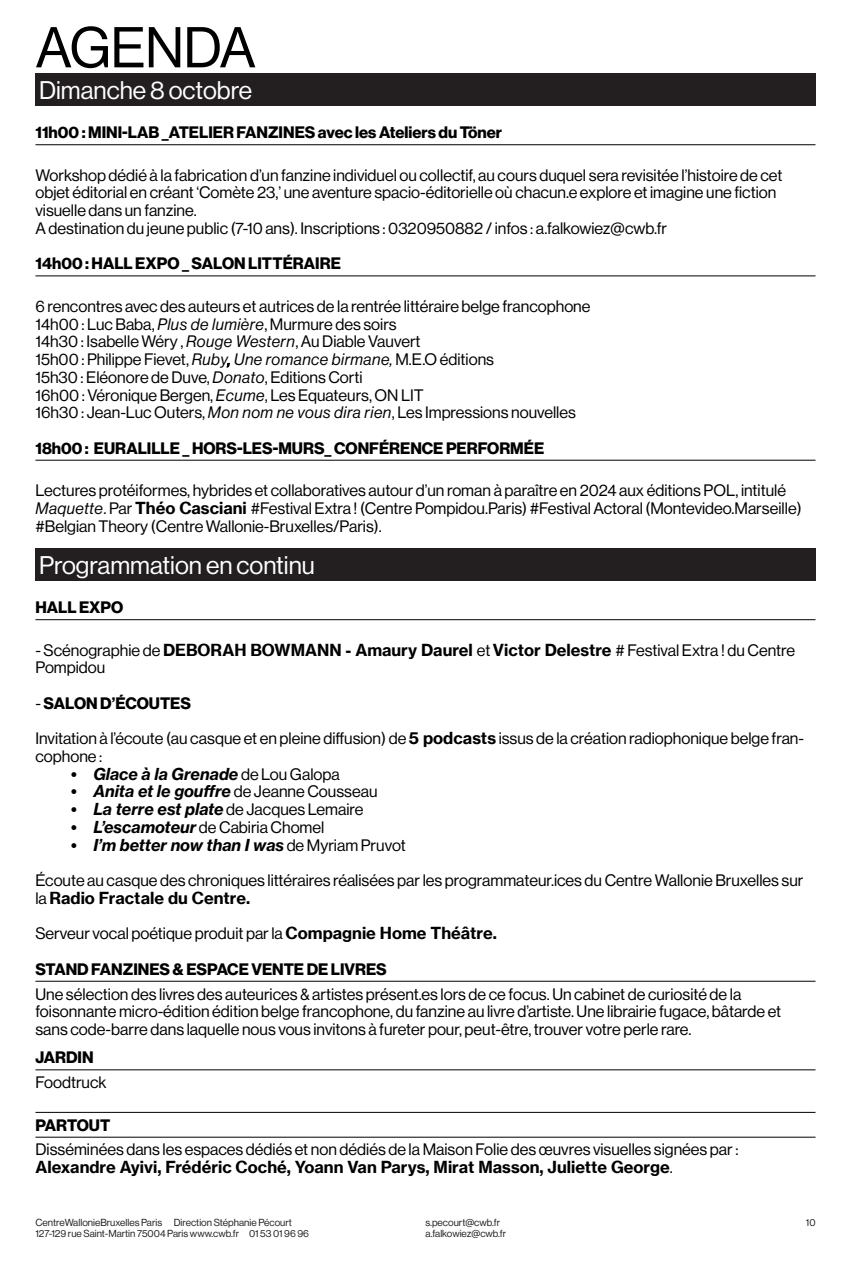
<style>
.page{position:relative;width:851px;height:1276px;background:#fff}
.page>*{position:absolute;margin:0;border:0;box-sizing:border-box;transform-origin:0 0}
.L___Filet{font:56.25px "Neue Haas Display";letter-spacing:-.01em;color:#000001}
.S___Bandeau_Noir{font:25px "Neue Haas Display";color:#fff}
.S{font:16.25px/17.8px "Neue Haas Display";color:#000001}
.S___Filet{font:700 16.25px "Neue Haas Display";color:#000001}
.t1{font:16.25px "N Haas Grotesk TX Pro 76 Bd It";color:#000001}
.S-2{font:700 16.25px "Neue Haas Display";color:#000001}
.t2{font:10px "Neue Haas Display";color:#231f20}
.s1{font-style:italic;color:#fff}
.s2{font-style:italic}
.s3{font-family:"N Haas Grotesk TX Pro 75 Bd"}
.s4{font-weight:400}
.s5{font-family:"Neue Haas Display"}
.s6{font-family:"N Haas Grotesk TX Pro 76 Bd It"}
</style>
<div class="page">
<div style="left:35px;top:73px;width:780px;height:33px;background:#231f20"></div>
<hr style="left:35px;top:144px;width:780px;height:1px;background:#000001">
<hr style="left:35px;top:275px;width:780px;height:1px;background:#000001">
<hr style="left:35px;top:460px;width:780px;height:1px;background:#000001">
<div style="left:35px;top:548px;width:780px;height:33px;background:#231f20"></div>
<hr style="left:35px;top:619px;width:780px;height:1px;background:#000001">
<hr style="left:35px;top:981px;width:780px;height:1px;background:#000001">
<hr style="left:35px;top:1069px;width:780px;height:1px;background:#000001">
<hr style="left:35px;top:1112px;width:780px;height:1px;background:#000001">
<hr style="left:35px;top:1137px;width:780px;height:1px;background:#000001">
<p class="L___Filet" style="left:35px;top:16px;width:222px">AGENDA</p>
<p class="S___Bandeau_Noir" style="left:39px;top:76px;width:214px">Dimanche 8 octobre</p>
<p class="S___Filet" style="left:35px;top:123px;width:468px">11h00 : MINI-LAB _ATELIER FANZINES avec les Ateliers du Töner</p>
<p class="S" style="left:35px;top:166px;width:748px">Workshop dédié à la fabrication d’un fanzine individuel ou collectif, au cours duquel sera revisitée l’histoire de cet objet éditorial en créant ‘Comète 23,’ une aventure spacio-éditorielle où chacun.e explore et imagine une fiction visuelle dans un fanzine.</p>
<p class="S" style="left:35px;top:219px;width:633px">A destination du jeune public (7-10 ans). Inscriptions : 0320950882 / infos : a.falkowiez@cwb.fr</p>
<p class="S___Filet" style="left:35px;top:254px;width:307px">14h00 : HALL EXPO _ SALON LITTÉRAIRE</p>
<p class="S" style="left:35px;top:297px;width:556px">6 rencontres avec des auteurs et autrices de la rentrée littéraire belge francophone</p>
<p class="S" style="left:35px;top:315px;width:363px">14h00 : Luc Baba, <span class="s1">Plus de lumière</span>, Murmure des soirs</p>
<p class="S" style="left:35px;top:333px;width:386px">14h30 : Isabelle Wéry , <span class="s1">Rouge Western</span>, Au Diable Vauvert</p>
<p class="S" style="left:35px;top:350px;width:460px">15h00 : Philippe Fievet, <span class="s1">Ruby</span><span class="s2">,</span> <span class="s1">Une romance birmane</span><span class="s2">,</span> M.E.O éditions</p>
<p class="S" style="left:35px;top:368px;width:328px">15h30 : Eléonore de Duve, <span class="s1">Donato</span>, Editions Corti</p>
<p class="S" style="left:35px;top:386px;width:390px">16h00 : Véronique Bergen, <span class="s1">Ecume</span>, Les Equateurs, ON LIT</p>
<p class="S" style="left:35px;top:404px;width:542px">16h30 : Jean-Luc Outers, <span class="s1">Mon nom ne vous dira rien</span>, Les Impressions nouvelles</p>
<p class="S___Filet" style="left:35px;top:438px;width:510px">18h00 : EURALILLE _ HORS-LES-MURS_ CONFÉRENCE PERFORMÉE</p>
<p class="S" style="left:35px;top:482px;width:767px">Lectures protéiformes, hybrides et collaboratives autour d’un roman à paraître en 2024 aux éditions POL, intitulé<br><span class="s1">Maquette</span>. Par <span class="s3">Théo Casciani</span> #Festival Extra ! (Centre Pompidou.Paris) #Festival Actoral (Montevideo.Marseille) #Belgian Theory (Centre Wallonie-Bruxelles/Paris).</p>
<p class="S___Bandeau_Noir" style="left:39px;top:551px;width:277px">Programmation en continu</p>
<p class="S___Filet" style="left:35px;top:598px;width:89px">HALL EXPO</p>
<p class="S" style="left:35px;top:641px;width:761px">- Scénographie de <span class="s3">DEBORAH BOWMANN - Amaury Daurel</span> et <span class="s3">Victor Delestre</span> # Festival Extra ! du Centre<br>Pompidou</p>
<p class="S-2" style="left:35px;top:693px;width:157px"><span class="s4">-</span> SALON D’ÉCOUTES</p>
<p class="S" style="left:35px;top:730px;width:770px">Invitation à l’écoute (au casque et en pleine diffusion) de <span class="s3">5 podcasts</span> issus de la création radiophonique belge fran&shy;cophone :</p>
<p class="t1" style="left:71px;top:763px;width:270px">• Glace à la Grenade <span class="s5">de Lou Galopa</span></p>
<p class="t1" style="left:71px;top:781px;width:308px">• Anita et le gouffre <span class="s5">de Jeanne Cousseau</span></p>
<p class="t1" style="left:71px;top:799px;width:294px">• La terre est plate <span class="s5">de Jacques Lemaire</span></p>
<p class="S" style="left:71px;top:818px;width:255px"><span class="s6">• L’escamoteur</span> de Cabiria Chomel</p>
<p class="t1" style="left:71px;top:834px;width:336px">• I’m better now than I was <span class="s5">de Myriam Pruvot</span></p>
<p class="S" style="left:35px;top:871px;width:769px">Écoute au casque des chroniques littéraires réalisées par les programmateur.ices du Centre Wallonie Bruxelles sur la <span class="s3">Radio Fractale du Centre.</span></p>
<p class="S" style="left:35px;top:925px;width:463px">Serveur vocal poétique produit par la <span class="s3">Compagnie Home Théâtre.</span></p>
<p class="S___Filet" style="left:35px;top:959px;width:353px">STAND FANZINES &amp; ESPACE VENTE DE LIVRES</p>
<p class="S" style="left:35px;top:985px;width:747px">Une sélection des livres des auteurices &amp; artistes présent.es lors de ce focus. Un cabinet de curiosité de la foisonnante micro-édition édition belge francophone, du fanzine au livre d’artiste. Une librairie fugace, bâtarde et sans code-barre dans laquelle nous vous invitons à fureter pour, peut-être, trouver votre perle rare.</p>
<p class="S___Filet" style="left:35px;top:1048px;width:60px">JARDIN</p>
<p class="S" style="left:35px;top:1073px;width:72px">Foodtruck</p>
<p class="S___Filet" style="left:35px;top:1115px;width:76px">PARTOUT</p>
<p class="S" style="left:35px;top:1141px;width:704px">Disséminées dans les espaces dédiés et non dédiés de la Maison Folie des œuvres visuelles signées par :<br><span class="s3">Alexandre Ayivi, Frédéric Coché, Yoann Van Parys, Mirat Masson, Juliette George</span>.</p>
<p class="t2" style="left:35px;top:1217px;width:258px">CentreWallonieBruxelles Paris Direction Stéphanie Pécourt</p>
<p class="t2" style="left:425px;top:1217px;width:76px">s.pecourt@cwb.fr</p>
<p class="t2" style="left:805px;top:1217px;width:11px">10</p>
<p class="t2" style="left:35px;top:1227px;width:275px">127-129 rue Saint-Martin 75004 Paris www.cwb.fr 01 53 01 96 96</p>
<p class="t2" style="left:425px;top:1227px;width:82px">a.falkowiez@cwb.fr</p>
</div>
